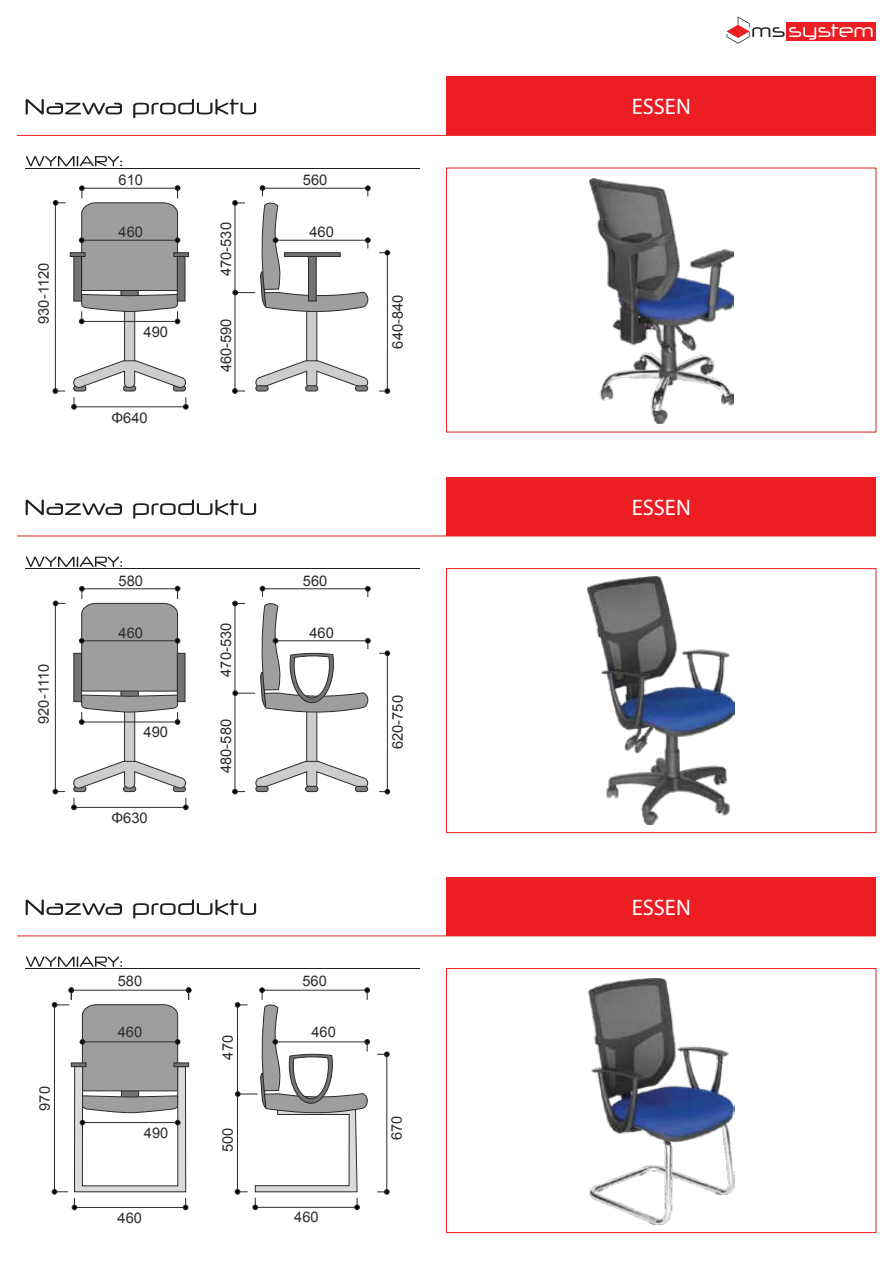
<style>
.page{position:relative;width:893px;height:1263px;background:#fff}
.page>*{position:absolute;margin:0;border:0;box-sizing:border-box;transform-origin:0 0}
.t1{font:22.5px "Myriad Pro";color:#fff}
.t2{font:14.7px "Arial";color:#2c2b29}
.t3{font:14.55px "Arial";color:#2c2b29}
</style>
<div class="page">
<hr style="left:17px;top:135px;width:859px;height:1px;background:#ed1d24">
<div style="left:446px;top:77px;width:430px;height:58px;background:#ed1d24"></div>
<svg style="left:26px;top:99px;width:96px;height:16px"></svg>
<svg style="left:133px;top:99px;width:123px;height:19px"></svg>
<img style="left:589px;top:178px;width:144px;height:246px">
<svg style="left:26px;top:156px;width:96px;height:10px"></svg>
<hr style="left:26px;top:168px;width:394px;height:1px;background:#231f20">
<hr style="left:17px;top:536px;width:859px;height:1px;background:#ed1d24">
<div style="left:446px;top:477px;width:430px;height:59px;background:#ed1d24"></div>
<svg style="left:26px;top:500px;width:96px;height:15px"></svg>
<svg style="left:133px;top:500px;width:123px;height:19px"></svg>
<img style="left:588px;top:576px;width:147px;height:249px">
<div style="left:446px;top:568px;width:430px;height:265px;border:1px solid #ed1d24"></div>
<svg style="left:26px;top:556px;width:96px;height:11px"></svg>
<hr style="left:26px;top:569px;width:394px;height:1px;background:#231f20">
<hr style="left:17px;top:935px;width:859px;height:1px;background:#ed1d24">
<div style="left:446px;top:877px;width:430px;height:59px;background:#ed1d24"></div>
<svg style="left:26px;top:899px;width:96px;height:16px"></svg>
<svg style="left:133px;top:899px;width:123px;height:19px"></svg>
<img style="left:588px;top:978px;width:147px;height:246px">
<div style="left:446px;top:968px;width:430px;height:265px;border:1px solid #ed1d24"></div>
<svg style="left:26px;top:956px;width:96px;height:11px"></svg>
<hr style="left:26px;top:969px;width:394px;height:1px;background:#231f20">
<hr style="left:387px;top:1054px;width:1px;height:138px;background:#2c2b29">
<svg style="left:377px;top:1052px;width:12px;height:5px"></svg>
<svg style="left:377px;top:1189px;width:12px;height:5px"></svg>
<svg style="left:52px;top:988px;width:139px;height:222px"></svg>
<svg style="left:235px;top:988px;width:135px;height:222px"></svg>
<hr style="left:55px;top:604px;width:1px;height:187px;background:#2c2b29">
<svg style="left:53px;top:601px;width:12px;height:5px"></svg>
<svg style="left:53px;top:789px;width:12px;height:5px"></svg>
<hr style="left:75px;top:807px;width:111px;height:1px;background:#2c2b29">
<svg style="left:71px;top:798px;width:6px;height:12px"></svg>
<svg style="left:183px;top:798px;width:5px;height:12px"></svg>
<div style="left:74px;top:786px;width:12px;height:5px;background:#808080;border-radius:3px"></div>
<div style="left:74px;top:786px;width:12px;height:6px;border:1px solid #2c2b29;border-radius:3px"></div>
<div style="left:173px;top:786px;width:13px;height:5px;background:#808080;border-radius:3px"></div>
<div style="left:173px;top:786px;width:13px;height:6px;border:1px solid #2c2b29;border-radius:3px"></div>
<div style="left:123px;top:786px;width:13px;height:5px;background:#808080;border-radius:3px"></div>
<div style="left:123px;top:786px;width:13px;height:6px;border:1px solid #2c2b29;border-radius:3px"></div>
<hr style="left:387px;top:653px;width:1px;height:139px;background:#2c2b29">
<svg style="left:379px;top:651px;width:11px;height:5px"></svg>
<svg style="left:379px;top:789px;width:11px;height:5px"></svg>
<svg style="left:73px;top:586px;width:113px;height:203px"></svg>
<svg style="left:232px;top:586px;width:138px;height:208px"></svg>
<hr style="left:55px;top:204px;width:1px;height:187px;background:#2c2b29">
<svg style="left:53px;top:200px;width:12px;height:5px"></svg>
<svg style="left:53px;top:388px;width:12px;height:5px"></svg>
<hr style="left:75px;top:406px;width:111px;height:1px;background:#2c2b29">
<svg style="left:71px;top:397px;width:6px;height:12px"></svg>
<svg style="left:183px;top:397px;width:5px;height:12px"></svg>
<div style="left:74px;top:386px;width:12px;height:5px;border:1px solid #2c2b29;border-radius:3px"></div>
<div style="left:173px;top:386px;width:13px;height:5px;border:1px solid #2c2b29;border-radius:3px"></div>
<div style="left:123px;top:386px;width:13px;height:5px;border:1px solid #2c2b29;border-radius:3px"></div>
<svg style="left:70px;top:253px;width:3px;height:4px"></svg>
<svg style="left:186px;top:253px;width:3px;height:4px"></svg>
<hr style="left:387px;top:253px;width:1px;height:138px;background:#2c2b29">
<svg style="left:379px;top:250px;width:11px;height:5px"></svg>
<svg style="left:379px;top:388px;width:11px;height:6px"></svg>
<svg style="left:232px;top:186px;width:138px;height:207px"></svg>
<svg style="left:73px;top:185px;width:113px;height:204px"></svg>
<svg style="left:872px;top:23px;width:4px;height:18px"></svg>
<svg style="left:726px;top:16px;width:146px;height:28px"></svg>
<p class="t2" style="left:34px;top:324px;width:63px;rotate:-90deg">930-1120</p>
<p class="t2" style="left:34px;top:724px;width:61px;rotate:-90deg">920-1110</p>
<p class="t3" style="left:35px;top:1111px;width:26px;rotate:-90deg">970</p>
<p class="t2" style="left:119px;top:170px;width:26px">610</p>
<p class="t2" style="left:303px;top:170px;width:26px">560</p>
<p class="t2" style="left:216px;top:276px;width:55px;rotate:-90deg">470-530</p>
<p class="t2" style="left:119px;top:223px;width:26px">460</p>
<p class="t2" style="left:309px;top:223px;width:26px">460</p>
<p class="t2" style="left:143px;top:322px;width:26px">490</p>
<p class="t2" style="left:112px;top:408px;width:38px">Φ640</p>
<p class="t2" style="left:216px;top:372px;width:55px;rotate:-90deg">460-590</p>
<p class="t2" style="left:388px;top:349px;width:55px;rotate:-90deg">640-840</p>
<p class="t2" style="left:119px;top:571px;width:26px">580</p>
<p class="t2" style="left:303px;top:571px;width:26px">560</p>
<p class="t2" style="left:216px;top:677px;width:55px;rotate:-90deg">470-530</p>
<p class="t2" style="left:119px;top:623px;width:26px">460</p>
<p class="t2" style="left:309px;top:623px;width:26px">460</p>
<p class="t2" style="left:143px;top:722px;width:26px">490</p>
<p class="t2" style="left:112px;top:809px;width:38px">Φ630</p>
<p class="t2" style="left:216px;top:773px;width:55px;rotate:-90deg">480-580</p>
<p class="t2" style="left:388px;top:749px;width:55px;rotate:-90deg">620-750</p>
<p class="t3" style="left:118px;top:971px;width:26px">580</p>
<p class="t3" style="left:302px;top:971px;width:26px">560</p>
<p class="t3" style="left:118px;top:1022px;width:26px">460</p>
<p class="t3" style="left:218px;top:1059px;width:26px;rotate:-90deg">470</p>
<p class="t3" style="left:311px;top:1022px;width:26px">460</p>
<p class="t3" style="left:144px;top:1123px;width:26px">490</p>
<p class="t3" style="left:218px;top:1152px;width:26px;rotate:-90deg">500</p>
<p class="t3" style="left:387px;top:1140px;width:26px;rotate:-90deg">670</p>
<p class="t3" style="left:118px;top:1209px;width:26px">460</p>
<p class="t3" style="left:294px;top:1207px;width:26px">460</p>
<h1 class="t1" style="left:632px;top:93px;width:61px">ESSEN</h1>
<h1 class="t1" style="left:632px;top:494px;width:61px">ESSEN</h1>
<h1 class="t1" style="left:632px;top:893px;width:61px">ESSEN</h1>
</div>
